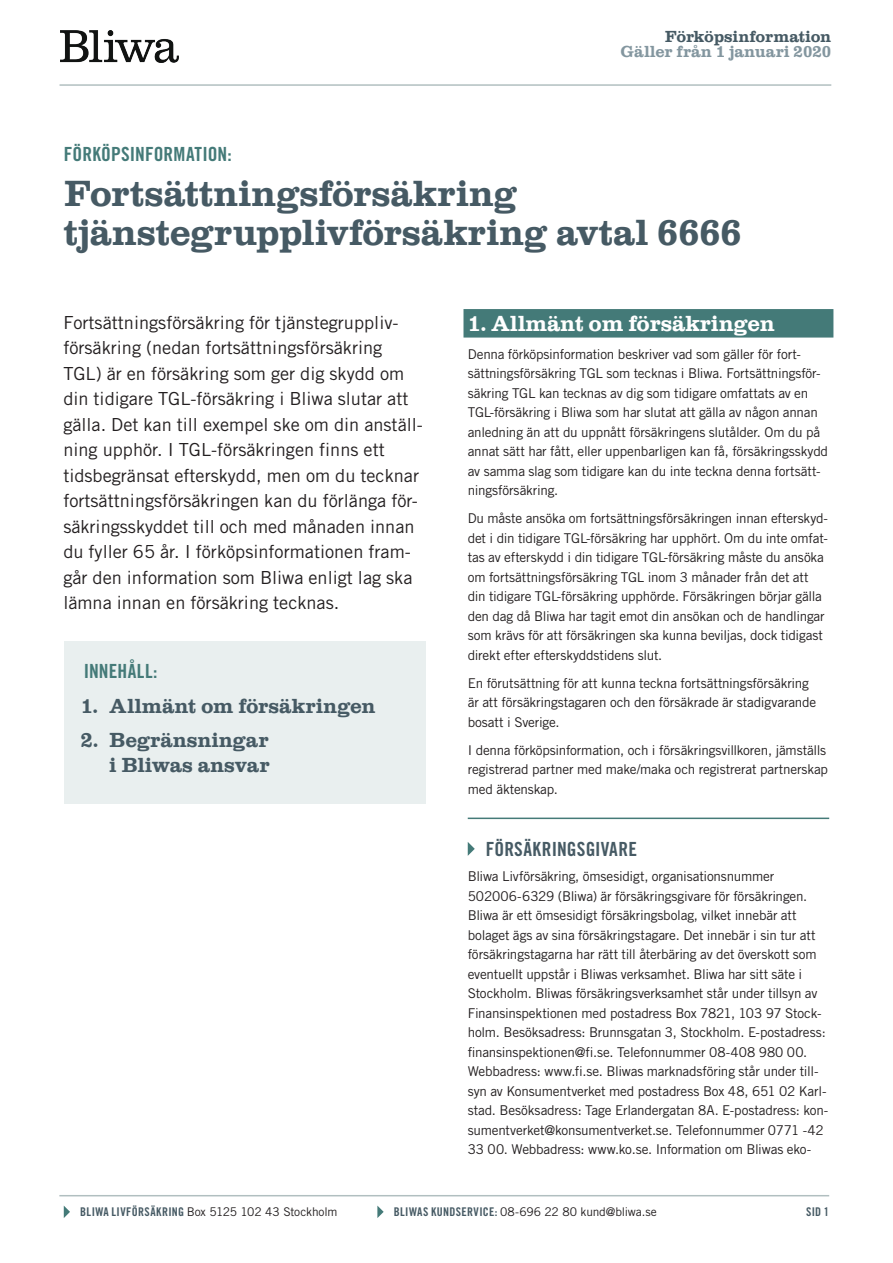
<style>
.page{position:relative;width:893px;height:1263px;background:#fff}
.page>*{position:absolute;margin:0;border:0;box-sizing:border-box;transform-origin:0 0}
.t1{font:700 37.5px/39px "Clarendon Com";letter-spacing:-.01em;color:#465a64}
.t2{font:700 22.5px "Clarendon Com";letter-spacing:-.01em;color:#fff}
.t3{font:700 21px/25.5px "Clarendon Com";letter-spacing:-.005em;color:#465a64;text-align:right}
.t4{font:19.5px "Trade Gothic LT Std Bd Cn 20";letter-spacing:.005em;color:#447a78}
.t5{font:19.5px "Trade Gothic LT Std Bd Cn 20";letter-spacing:.01em;color:#465a64}
.t6{font:18px/25.5px "Trade Gothic LT Std";color:#231f20}
.t7{font:700 16.5px "Clarendon Com";color:#83969f}
.t8{font:700 16.5px "Clarendon Com";letter-spacing:-.02em;color:#465a64}
.t9{font:13.5px/19.5px "Trade Gothic LT Std";letter-spacing:-.015em;color:#231f20}
.t10{font:12px "Trade Gothic LT Std";letter-spacing:-.01em;color:#231f20}
.t11{font:12px "Trade Gothic LT Std Bd Cn 20";color:#465a64}
.s1{font-family:"Trade Gothic LT Std Bd Cn 20";color:#465a64}
</style>
<div class="page">
<svg style="left:64px;top:1206px;width:6px;height:12px"></svg>
<svg style="left:377px;top:1205px;width:7px;height:13px"></svg>
<hr style="left:59px;top:1195px;width:770px;height:1px;background:#b1bfc0">
<div style="left:463px;top:309px;width:370px;height:29px;background:#447a78"></div>
<hr style="left:468px;top:817px;width:361px;height:2px;background:#447a78">
<svg style="left:468px;top:842px;width:7px;height:14px"></svg>
<div style="left:64px;top:641px;width:361px;height:163px;background:#e9efef"></div>
<hr style="left:60px;top:84px;width:771px;height:2px;background:#b1bfc0">
<img style="left:60px;top:30px;width:119px;height:32px">
<p class="t8" style="left:665px;top:28px;width:168px">Förköpsinformation</p>
<p class="t7" style="left:620px;top:43px;width:212px">Gäller från 1 januari 2020</p>
<h3 class="t4" style="left:64px;top:143px;width:169px">FÖRKÖPSINFORMATION:</h3>
<h1 class="t1" style="left:64px;top:174px;width:680px">Fortsättningsförsäkring tjänstegrupplivförsäkring avtal 6666</h1>
<p class="t6" style="left:63px;top:309px;width:361px">Fortsättningsförsäkring för tjänstegruppliv&shy;försäkring (nedan fortsättningsförsäkring TGL) är en försäkring som ger dig skydd om din tidigare TGL-försäkring i Bliwa slutar att gälla. Det kan till exempel ske om din anställ&shy;ning upphör. I TGL-försäkringen finns ett tidsbegränsat efterskydd, men om du tecknar fortsättningsförsäkringen kan du förlänga för&shy;säkringsskyddet till och med månaden innan du fyller 65 år. I förköpsinformationen fram&shy;går den information som Bliwa enligt lag ska lämna innan en försäkring tecknas.</p>
<h3 class="t4" style="left:84px;top:660px;width:75px">INNEHÅLL:</h3>
<h3 class="t3" style="left:81px;top:693px;width:296px">1. Allmänt om försäkringen</h3>
<h3 class="t3" style="left:81px;top:727px;width:191px">2. Begränsningar i Bliwas ansvar</h3>
<h2 class="t2" style="left:468px;top:310px;width:309px">1. Allmänt om försäkringen</h2>
<p class="t9" style="left:468px;top:344px;width:362px">Denna förköpsinformation beskriver vad som gäller för fort&shy;sättningsförsäkring TGL som tecknas i Bliwa. Fortsättningsför&shy;säkring TGL kan tecknas av dig som tidigare omfattats av en TGL-försäkring i Bliwa som har slutat att gälla av någon annan anledning än att du uppnått försäkringens slutålder. Om du på annat sätt har fått, eller uppenbarligen kan få, försäkringsskydd av samma slag som tidigare kan du inte teckna denna fortsätt&shy;ningsförsäkring.</p>
<p class="t9" style="left:468px;top:508px;width:362px">Du måste ansöka om fortsättningsförsäkringen innan efterskyd&shy;det i din tidigare TGL-försäkring har upphört. Om du inte omfat&shy;tas av efterskydd i din tidigare TGL-försäkring måste du ansöka om fortsättningsförsäkring TGL inom 3 månader från det att din tidigare TGL-försäkring upphörde. Försäkringen börjar gälla den dag då Bliwa har tagit emot din ansökan och de handlingar som krävs för att försäkringen ska kunna beviljas, dock tidigast direkt efter efterskyddstidens slut.</p>
<p class="t9" style="left:468px;top:673px;width:350px">En förutsättning för att kunna teckna fortsättningsförsäkring är att försäkringstagaren och den försäkrade är stadigvarande bosatt i Sverige.</p>
<p class="t9" style="left:468px;top:740px;width:362px">I denna förköpsinformation, och i försäkringsvillkoren, jämställs registrerad partner med make/maka och registrerat partnerskap med äktenskap.</p>
<h3 class="t5" style="left:486px;top:837px;width:153px">FÖRSÄKRINGSGIVARE</h3>
<p class="t9" style="left:468px;top:866px;width:362px">Bliwa Livförsäkring, ömsesidigt, organisationsnummer 502006-6329 (Bliwa) är försäkringsgivare för försäkringen.<br>Bliwa är ett ömsesidigt försäkringsbolag, vilket innebär att bolaget ägs av sina försäkringstagare. Det innebär i sin tur att försäkringstagarna har rätt till återbäring av det överskott som eventuellt uppstår i Bliwas verksamhet. Bliwa har sitt säte i Stockholm. Bliwas försäkringsverksamhet står under tillsyn av Finansinspektionen med postadress Box 7821, 103 97 Stock&shy;holm. Besöksadress: Brunnsgatan 3, Stockholm. E-postadress: finansinspektionen@fi.se. Telefonnummer 08-408 980 00.<br>Webbadress: www.fi.se. Bliwas marknadsföring står under till&shy;syn av Konsumentverket med postadress Box 48, 651 02 Karl&shy;stad. Besöksadress: Tage Erlandergatan 8A. E-postadress: kon&shy;sumentverket@konsumentverket.se. Telefonnummer 0771 -42<br>33 00. Webbadress: www.ko.se. Information om Bliwas eko-</p>
<p class="t10" style="left:80px;top:1204px;width:259px"><span class="s1">BLIWA LIVFÖRSÄKRING</span> Box 5125 102 43 Stockholm</p>
<p class="t10" style="left:394px;top:1204px;width:264px"><span class="s1">BLIWAS KUNDSERVICE:</span> 08-696 22 80 kund@bliwa.se</p>
<p class="t11" style="left:806px;top:1204px;width:25px">SID 1</p>
</div>
